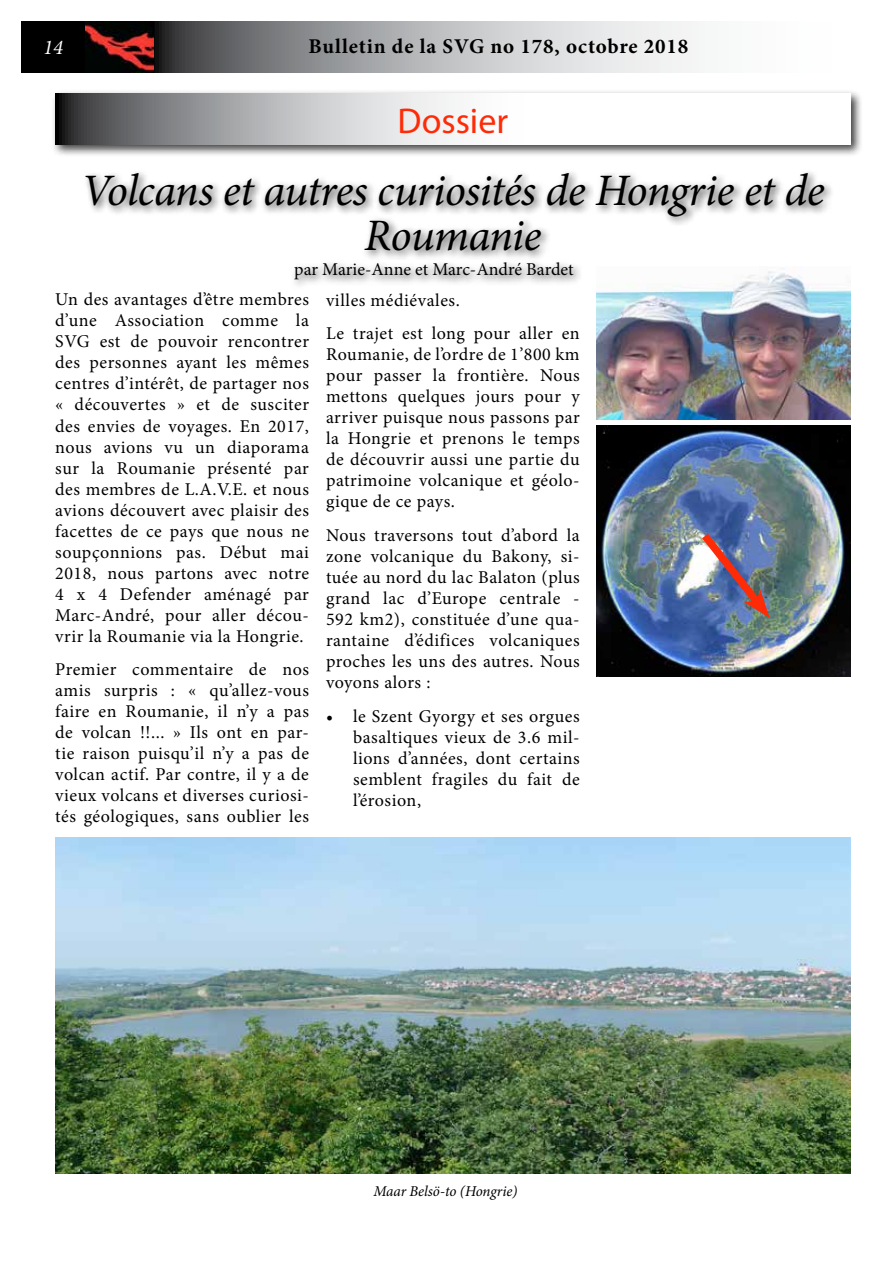
<style>
.page{position:relative;width:893px;height:1263px;background:#fff}
.page>*{position:absolute;margin:0;border:0;box-sizing:border-box;transform-origin:0 0}
.t1{font:italic 45px/45px "Minion Pro";letter-spacing:-.02em;color:#000;text-align:center}
.t2{font:36px "Myriad Pro";color:#ff2b06}
.t3{font:700 21px "Minion Pro";letter-spacing:.04em;color:#000}
.t4{font:italic 21px "Minion Pro";color:#fff}
.t5{font:18px/21px "Minion Pro";letter-spacing:.03em;color:#000;text-align:justify}
.t6{font:18px/30.2px "Minion Pro";letter-spacing:.005em;color:#000}
.t7{font:italic 15px "Minion Pro";letter-spacing:-.01em;color:#000}
</style>
<div class="page">
<div style="left:51px;top:90px;width:812px;height:67px;background:#000;opacity:.75"></div>
<svg style="left:55px;top:94px;width:795px;height:51px"></svg>
<div style="left:82px;top:169px;width:752px;height:121px;background:#000;opacity:.75"></div>
<img style="left:597px;top:266px;width:253px;height:153px">
<img style="left:596px;top:425px;width:254px;height:251px">
<img style="left:694px;top:525px;width:76px;height:93px">
<img style="left:55px;top:837px;width:795px;height:337px">
<svg style="left:21px;top:21px;width:674px;height:51px;background:#98999b"></svg>
<img style="left:85px;top:21px;width:68px;height:51px">
<p class="t4" style="left:43px;top:33px;width:22px">14</p>
<p class="t3" style="left:309px;top:32px;width:381px">Bulletin de la SVG no 178, octobre 2018</p>
<h2 class="t2" style="left:398px;top:98px;width:112px">Dossier</h2>
<h1 class="t1" style="left:81px;top:168px;width:745px">Volcans et autres curiosités de Hongrie et de<br>Roumanie</h1>
<p class="t6" style="left:55px;top:255px;width:520px;text-indent:239px">par Marie-Anne et Marc-André Bardet<br>Un des avantages d’être membres</p>
<p class="t5" style="left:55px;top:310px;width:255px">d’une Association comme la SVG est de pouvoir rencontrer des personnes ayant les mêmes centres d’intérêt, de partager nos « découvertes » et de susciter des envies de voyages. En 2017, nous avions vu un diaporama sur la Roumanie présenté par des membres de L.A.V.E. et nous avions découvert avec plaisir des facettes de ce pays que nous ne soupçonnions pas. Début mai 2018, nous partons avec notre 4 x 4 Defender aménagé par Marc-André, pour aller décou&shy;vrir la Roumanie via la Hongrie.</p>
<p class="t5" style="left:55px;top:659px;width:255px">Premier commentaire de nos amis surpris : « qu’allez-vous faire en Roumanie, il n’y a pas de volcan !!... » Ils ont en par&shy;tie raison puisqu’il n’y a pas de volcan actif. Par contre, il y a de vieux volcans et diverses curiosi&shy;tés géologiques, sans oublier les</p>
<p class="t5" style="left:326px;top:283px;width:255px;line-height:33.8px">villes médiévales.<br>Le trajet est long pour aller en</p>
<p class="t5" style="left:326px;top:344px;width:255px">Roumanie, de l’ordre de 1’800 km pour passer la frontière. Nous mettons quelques jours pour y arriver puisque nous passons par la Hongrie et prenons le temps de découvrir aussi une partie du patrimoine volcanique et géolo&shy;gique de ce pays.</p>
<p class="t5" style="left:326px;top:525px;width:255px">Nous traversons tout d’abord la zone volcanique du Bakony, si&shy;tuée au nord du lac Balaton (plus grand lac d’Europe centrale - 592 km2), constituée d’une qua&shy;rantaine d’édifices volcaniques proches les uns des autres. Nous voyons alors :</p>
<p class="t5" style="left:353px;top:706px;width:228px;text-indent:-27px">• le Szent Gyorgy et ses orgues basaltiques vieux de 3.6 mil&shy;lions d’années, dont certains semblent fragiles du fait de l’érosion,</p>
<p class="t7" style="left:374px;top:1180px;width:145px">Maar Belsö-to (Hongrie)</p>
</div>
